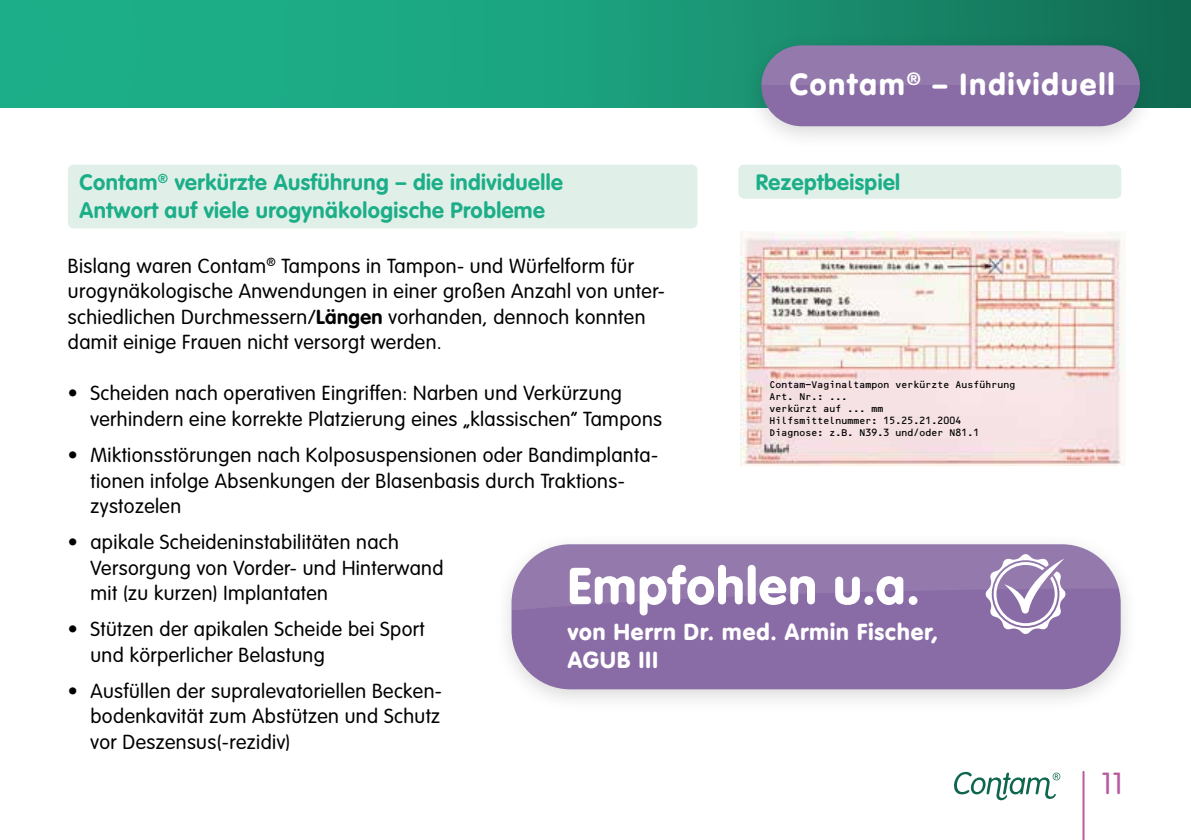
<style>
.page{position:relative;width:1191px;height:840px;background:#fff}
.page>*{position:absolute;margin:0;border:0;box-sizing:border-box;transform-origin:0 0}
.t1{font:900 51px "VAG Rounded";letter-spacing:.025em;color:#fff}
.t2{font:900 30px "VAG Rounded";letter-spacing:.075em;color:#fff}
.t3{font:300 30px "VAG Rounded";color:#ba5a9e}
.t4{font:900 22.8px/27.4px "VAG Rounded";letter-spacing:.05em;color:#fff}
.t5{font:700 22px "VAG Rounded";letter-spacing:.02em;color:#1cae88}
.t6{font:300 20px/25.6px "VAG Rounded";letter-spacing:.02em;color:#000}
.t7{font:10px/12px "OCR Buero";letter-spacing:-.12em;color:#000}
.s1{font-weight:700}
</style>
<div class="page">
<div style="left:0;top:0;width:1191px;height:108px;background:linear-gradient(to right,#1ebc92,#15745a)"></div>
<svg style="left:954px;top:771px;width:106px;height:28px"></svg>
<hr style="left:1082px;top:771px;width:2px;height:68px;background:#ba5a9e">
<div style="left:738px;top:164px;width:383px;height:34px;background:#e0f0e8;border-radius:6px"></div>
<div style="left:68px;top:164px;width:629px;height:64px;background:#e0f0e8;border-radius:6px"></div>
<img style="left:740px;top:231px;width:385px;height:234px">
<div style="left:743px;top:32px;width:415px;height:119px;background:#000;opacity:.15"></div>
<div style="left:761px;top:45px;width:379px;height:81px;background:#896ba5;border-radius:40px"></div>
<div style="left:761px;top:45px;width:379px;height:40px;background:#9479ad"></div>
<div style="left:492px;top:530px;width:647px;height:183px;background:#000;opacity:.15"></div>
<div style="left:511px;top:544px;width:609px;height:145px;background:#896ba5;border-radius:59px"></div>
<svg style="left:511px;top:544px;width:609px;height:139px"></svg>
<svg style="left:953px;top:537px;width:113px;height:101px"></svg>
<h2 class="t2" style="left:790px;top:66px;width:326px">Contam<sup>®</sup> – Individuell</h2>
<p class="t5" style="left:79px;top:169px;width:485px">Contam<sup>®</sup> verkürzte Ausführung – die individuelle</p>
<p class="t5" style="left:756px;top:169px;width:146px">Rezeptbeispiel</p>
<p class="t5" style="left:79px;top:197px;width:467px">Antwort auf viele urogynäkologische Probleme</p>
<p class="t6" style="left:68px;top:253px;width:598px">Bislang waren Contam<sup>®</sup> Tampons in Tampon- und Würfelform für urogynäkologische Anwendungen in einer großen Anzahl von unter&shy;schiedlichen Durchmessern/<span class="s1">Längen</span> vorhanden, dennoch konnten damit einige Frauen nicht versorgt werden.</p>
<p class="t6" style="left:90px;top:380px;width:573px;text-indent:-23px">• Scheiden nach operativen Eingriffen: Narben und Verkürzung verhindern eine korrekte Platzierung eines „klassischen“ Tampons</p>
<p class="t6" style="left:90px;top:442px;width:569px;text-indent:-23px">• Miktionsstörungen nach Kolposuspensionen oder Bandimplanta&shy;tionen infolge Absenkungen der Blasenbasis durch Traktions&shy;zystozelen</p>
<p class="t6" style="left:90px;top:529px;width:354px;text-indent:-23px">• apikale Scheideninstabilitäten nach<br>Versorgung von Vorder- und Hinterwand mit (zu kurzen) Implantaten</p>
<p class="t6" style="left:90px;top:616px;width:336px;text-indent:-23px">• Stützen der apikalen Scheide bei Sport und körperlicher Belastung</p>
<p class="t6" style="left:90px;top:677px;width:353px;text-align:justify;text-indent:-23px">• Ausfüllen der supralevatoriellen Becken&shy;bodenkavität zum Abstützen und Schutz vor Deszensus(-rezidiv)</p>
<p class="t7" style="left:768px;top:378px;width:249px">Contam-Vaginaltampon verkürzte Ausführung<br>Art. Nr.: ...<br>verkürzt auf ... mm<br>Hilfsmittelnummer: 15.25.21.2004<br>Diagnose: z.B. N39.3 und/oder N81.1</p>
<h1 class="t1" style="left:568px;top:555px;width:354px">Empfohlen u.a.</h1>
<p class="t4" style="left:568px;top:618px;width:372px">von Herrn Dr. med. Armin Fischer,<br>AGUB III</p>
<h2 class="t3" style="left:1101px;top:765px;width:23px">11</h2>
</div>
